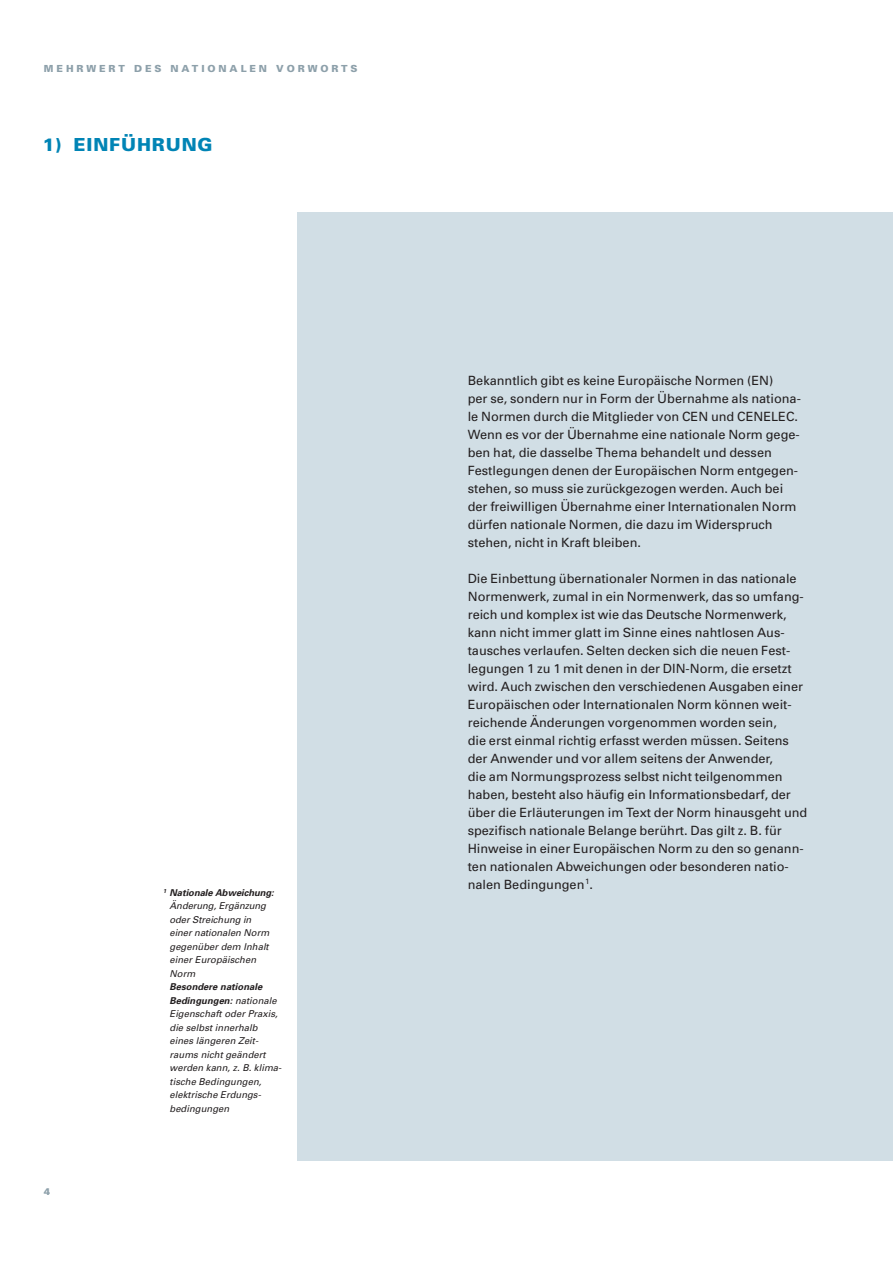
<style>
.page{position:relative;width:893px;height:1263px;background:#fff}
.page>*{position:absolute;margin:0;border:0;box-sizing:border-box;transform-origin:0 0}
.t1{font:900 18px "Univers";letter-spacing:.05em;color:#0084b5}
.t2{font:12.75px/18px "Univers";color:#231f20}
.t3{font:900 9.75px "Univers";letter-spacing:.3em;color:#8da0aa}
.t4{font:italic 9.45px/13.5px "Univers";letter-spacing:.005em;color:#231f20}
.s1{font-weight:700}
</style>
<div class="page">
<div style="left:298px;top:213px;width:595px;height:948px;background:#d1dee5"></div>
<p class="t3" style="left:44px;top:65px;width:315px">MEHRWERT DES NATIONALEN VORWORTS</p>
<h1 class="t1" style="left:42px;top:138px;width:172px">1) EINFÜHRUNG</h1>
<p class="t3" style="left:44px;top:1188px;width:8px">4</p>
<p class="t4" style="left:170px;top:886px;width:108px;text-indent:-6px"><sup>1</sup> <span class="s1">Nationale Abweichung:<br></span>Änderung, Ergänzung oder Streichung in einer nationalen Norm gegenüber dem Inhalt einer Europäischen<br>Norm</p>
<p class="t4" style="left:170px;top:981px;width:115px"><span class="s1">Besondere nationale<br>Bedingungen:</span> nationale<br>Eigenschaft oder Praxis, die selbst innerhalb eines länge ren Zeit&shy;raums nicht geändert werden kann, z. B. klima - tische Bedin gungen, elektrische Erdungs - bedingungen</p>
<p class="t2" style="left:468px;top:372px;width:335px">Bekanntlich gibt es keine Europäische Normen (EN)<br>per se, sondern nur in Form der Übernahme als nationa&shy;le Normen durch die Mitglieder von CEN und CENELEC.<br>Wenn es vor der Übernahme eine nationale Norm gege&shy;ben hat, die dasselbe Thema behandelt und dessen Festlegungen denen der Europäischen Norm entgegen - stehen, so muss sie zurückgezogen werden. Auch bei der frei willigen Übernahme einer Internationalen Norm dürfen nationale Normen, die dazu im Widerspruch stehen, nicht in Kraft bleiben.</p>
<p class="t2" style="left:468px;top:570px;width:341px">Die Einbettung übernationaler Normen in das nationale Normenwerk, zumal in ein Normenwerk, das so umfang&shy;reich und komplex ist wie das Deutsche Normenwerk, kann nicht immer glatt im Sinne eines nahtlosen Aus - tausches verlaufen. Selten decken sich die neuen Fest&shy;legungen 1 zu 1 mit denen in der DIN-Norm, die ersetzt wird. Auch zwischen den verschiedenen Ausgaben einer Europäischen oder Internationalen Norm können weit&shy;reichende Änderungen vorgenommen worden sein,<br>die erst einmal richtig erfasst werden müssen. Seitens der Anwender und vor allem seitens der Anwender,<br>die am Normungsprozess selbst nicht teilgenommen haben, besteht also häufig ein Informationsbedarf, der über die Erläuterungen im Text der Norm hinausgeht und spezifisch nationale Belange berührt. Das gilt z. B. für Hinweise in einer Europäischen Norm zu den so genann&shy;ten nationalen Abweichungen oder besonderen natio - nalen Bedingungen<sup>1</sup>.</p>
</div>
